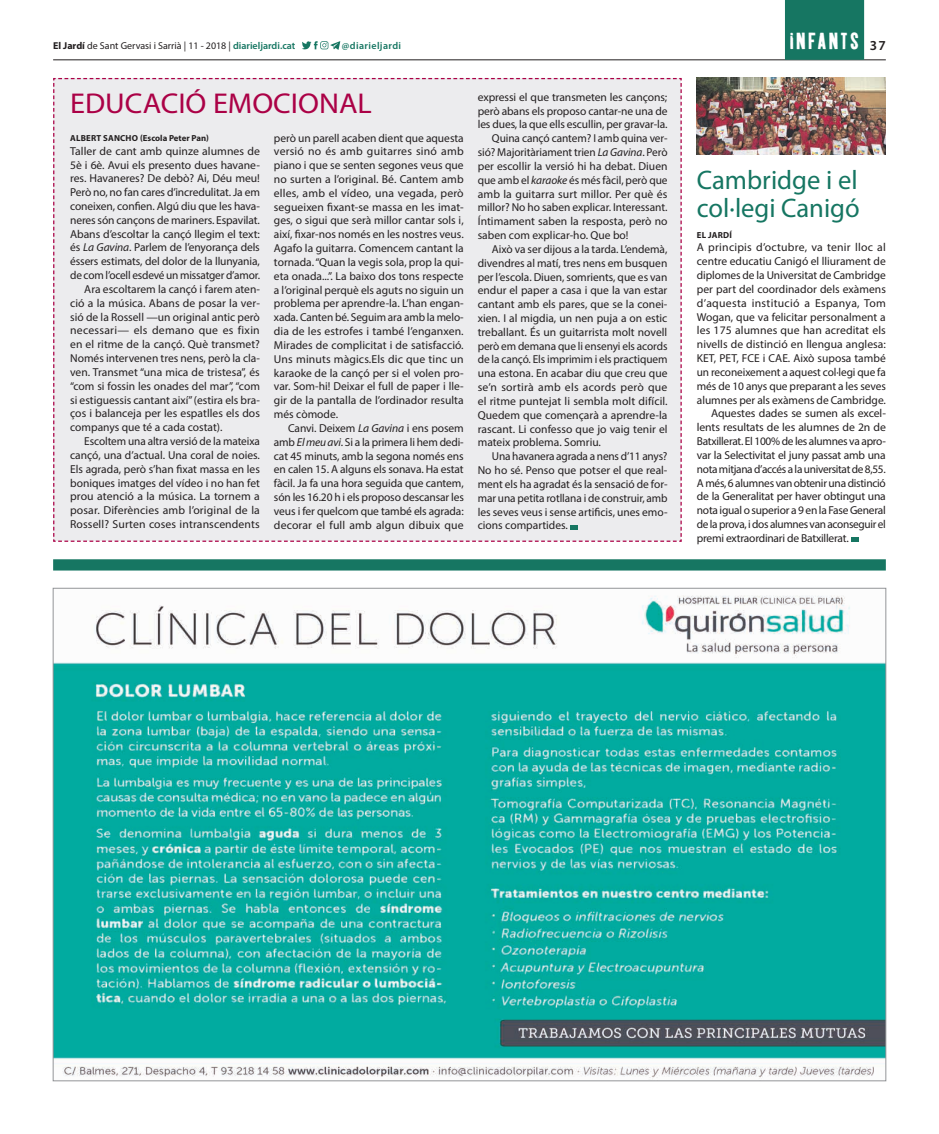
<style>
.page{position:relative;width:939px;height:1134px;background:#fff}
.page>*{position:absolute;margin:0;border:0;box-sizing:border-box;transform-origin:0 0}
.t1{font:28.75px "Myriad Pro";color:#ab0146;scale:1.06 1}
.t2{font:26.88px/28.1px "Myriad Pro";color:#167662}
.t3{font:22.5px "Kipp No 1";letter-spacing:.1em;color:#fff}
.t4{font:600 13.75px "Myriad Pro";color:#231f20}
.t5{font:11.5px/13.9px "Myriad Pro";letter-spacing:-.005em;color:#231f20;text-align:justify}
.t6{font:11.5px "Myriad Pro";letter-spacing:.02em;color:#231f20}
.t7{font:11.5px "Myriad Pro";letter-spacing:-.03em;color:#231f20}
.t8{font:11.5px "Myriad Pro";letter-spacing:-.025em;color:#231f20}
.t9{font:11.5px "Myriad Pro";letter-spacing:.025em;color:#231f20}
.t10{font:10px "Myriad Pro";color:#231f20}
.t11{font:600 10px "Myriad Pro";letter-spacing:.04em;color:#167662}
.t12{font:700 8.75px "Myriad Pro";letter-spacing:.02em;color:#231f20}
.s1{font-weight:700}
.s2{font-weight:600;color:#167662}
.s3{font-style:italic}
</style>
<div class="page">
<hr style="left:53px;top:60px;width:833px;height:1px;background:#231f20">
<svg style="left:302px;top:41px;width:38px;height:9px"></svg>
<div style="left:785px;top:0;width:79px;height:60px;background:#167662"></div>
<div style="left:53px;top:559px;width:833px;height:11px;background:#167662"></div>
<img style="left:55px;top:595px;width:829px;height:484px">
<div style="left:53px;top:78px;width:629px;height:464px;background:#ececee"></div>
<div style="left:851px;top:537px;width:8px;height:5px;background:#167662"></div>
<img style="left:697px;top:78px;width:189px;height:77px">
<p class="t10" style="left:53px;top:40px;width:244px"><span class="s1">El Jardí</span> de Sant Gervasi i Sarrià | 11 - 2018 | <span class="s2">diarieljardi.cat</span></p>
<p class="t11" style="left:342px;top:40px;width:61px">@diarieljardi</p>
<h3 class="t3" style="left:790px;top:27px;width:71px">INFANTS</h3>
<p class="t4" style="left:870px;top:36px;width:18px">37</p>
<h1 class="t1" style="left:70px;top:85px;width:286px">EDUCACIÓ EMOCIONAL</h1>
<p class="t12" style="left:70px;top:132px;width:140px">ALBERT SANCHO (Escola Peter Pan)</p>
<p class="t5" style="left:70px;top:144px;width:191px">Taller de cant amb quinze alumnes de</p>
<p class="t5" style="left:70px;top:158px;width:191px">5è i 6è. Avui els presento dues havane-</p>
<p class="t5" style="left:70px;top:171px;width:191px">res. Havaneres? De debò? Ai, Déu meu!</p>
<p class="t5" style="left:70px;top:185px;width:191px">Però no, no fan cares d’incredulitat. Ja em</p>
<p class="t5" style="left:70px;top:199px;width:191px">coneixen, confien. Algú diu que les hava-</p>
<p class="t5" style="left:70px;top:213px;width:191px">neres són cançons de mariners. Espavilat.</p>
<p class="t5" style="left:70px;top:227px;width:191px">Abans d’escoltar la cançó llegim el text:</p>
<p class="t5" style="left:70px;top:240px;width:191px">és <span class="s3">La Gavina</span>. Parlem de l’enyorança dels</p>
<p class="t5" style="left:70px;top:254px;width:191px">éssers estimats, del dolor de la llunyania,</p>
<p class="t5" style="left:70px;top:268px;width:191px">de com l’ocell esdevé un missatger d’amor.</p>
<p class="t5" style="left:84px;top:282px;width:177px">Ara escoltarem la cançó i farem aten-</p>
<p class="t5" style="left:70px;top:296px;width:191px">ció a la música. Abans de posar la ver-</p>
<p class="t5" style="left:70px;top:310px;width:191px">sió de la Rossell —un original antic però</p>
<p class="t6" style="left:70px;top:323px;width:191px">necessari— els demano que es fixin</p>
<p class="t5" style="left:70px;top:337px;width:191px">en el ritme de la cançó. Què transmet?</p>
<p class="t5" style="left:70px;top:351px;width:191px">Només intervenen tres nens, però la cla-</p>
<p class="t5" style="left:70px;top:365px;width:191px">ven. Transmet “una mica de tristesa”, és</p>
<p class="t5" style="left:70px;top:379px;width:191px">“com si fossin les onades del mar”, “com</p>
<p class="t5" style="left:70px;top:393px;width:191px">si estiguessis cantant així” (estira els bra-</p>
<p class="t5" style="left:70px;top:406px;width:191px">ços i balanceja per les espatlles els dos</p>
<p class="t5" style="left:70px;top:420px;width:154px">companys que té a cada costat).</p>
<p class="t5" style="left:84px;top:434px;width:177px">Escoltem una altra versió de la mateixa</p>
<p class="t5" style="left:70px;top:448px;width:191px">cançó, una d’actual. Una coral de noies.</p>
<p class="t5" style="left:70px;top:462px;width:191px">Els agrada, però s’han fixat massa en les</p>
<p class="t5" style="left:70px;top:475px;width:191px">boniques imatges del vídeo i no han fet</p>
<p class="t5" style="left:70px;top:489px;width:191px">prou atenció a la música. La tornem a</p>
<p class="t5" style="left:70px;top:503px;width:191px">posar. Diferències amb l’original de la</p>
<p class="t5" style="left:70px;top:517px;width:191px">Rossell? Surten coses intranscendents</p>
<p class="t5" style="left:274px;top:131px;width:191px">però un parell acaben dient que aquesta versió no és amb guitarres sinó amb piano i que se senten segones veus que no surten a l’original. Bé. Cantem amb elles, amb el vídeo, una vegada, però segueixen fixant-se massa en les imat&shy;ges, o sigui que serà millor cantar sols i, així, fixar-nos només en les nostres veus.<br>Agafo la guitarra. Comencem cantant la tornada. “Quan la vegis sola, prop la qui&shy;eta onada...”. La baixo dos tons respecte a l’original perquè els aguts no siguin un problema per aprendre-la. L’han engan&shy;xada. Canten bé. Seguim ara amb la melo&shy;dia de les estrofes i també l’enganxen.<br>Mirades de complicitat i de satisfacció.<br>Uns minuts màgics.Els dic que tinc un karaoke de la cançó per si el volen pro&shy;var. Som-hi! Deixar el full de paper i lle&shy;gir de la pantalla de l’ordinador resulta més còmode.</p>
<p class="t5" style="left:274px;top:421px;width:191px;text-indent:14px">Canvi. Deixem <span class="s3">La Gavina</span> i ens posem amb <span class="s3">El meu avi</span>. Si a la primera li hem dedi&shy;cat 45 minuts, amb la segona només ens en calen 15. A alguns els sonava. Ha estat fàcil. Ja fa una hora seguida que cantem, són les 16.20 h i els proposo descansar les veus i fer quelcom que també els agrada: decorar el full amb algun dibuix que</p>
<p class="t5" style="left:478px;top:90px;width:191px">expressi el que transmeten les cançons;</p>
<p class="t5" style="left:478px;top:104px;width:191px">però abans els proposo cantar-ne una de</p>
<p class="t5" style="left:478px;top:117px;width:191px">les dues, la que ells escullin, per gravar-la.</p>
<p class="t5" style="left:492px;top:131px;width:177px">Quina cançó cantem? I amb quina ver-</p>
<p class="t5" style="left:478px;top:145px;width:191px">sió? Majoritàriament trien <span class="s3">La Gavina</span>. Però</p>
<p class="t5" style="left:478px;top:159px;width:191px">per escollir la versió hi ha debat. Diuen</p>
<p class="t5" style="left:478px;top:173px;width:191px">que amb el <span class="s3">karaoke</span> és més fàcil, però que</p>
<p class="t5" style="left:478px;top:187px;width:191px">amb la guitarra surt millor. Per què és</p>
<p class="t5" style="left:478px;top:200px;width:191px">millor? No ho saben explicar. Interessant.</p>
<p class="t5" style="left:478px;top:214px;width:191px">Íntimament saben la resposta, però no</p>
<p class="t5" style="left:478px;top:228px;width:152px">saben com explicar-ho. Que bo!</p>
<p class="t5" style="left:492px;top:242px;width:177px">Això va ser dijous a la tarda. L’endemà,</p>
<p class="t5" style="left:478px;top:256px;width:191px">divendres al matí, tres nens em busquen</p>
<p class="t5" style="left:478px;top:270px;width:191px">per l’escola. Diuen, somrients, que es van</p>
<p class="t5" style="left:478px;top:283px;width:191px">endur el paper a casa i que la van estar</p>
<p class="t5" style="left:478px;top:297px;width:191px">cantant amb els pares, que se la conei-</p>
<p class="t5" style="left:478px;top:311px;width:191px">xien. I al migdia, un nen puja a on estic</p>
<p class="t5" style="left:478px;top:325px;width:191px">treballant. És un guitarrista molt novell</p>
<p class="t5" style="left:478px;top:339px;width:191px">però em demana que li ensenyi els acords</p>
<p class="t5" style="left:478px;top:352px;width:191px">de la cançó. Els imprimim i els practiquem</p>
<p class="t5" style="left:478px;top:366px;width:191px">una estona. En acabar diu que creu que</p>
<p class="t6" style="left:478px;top:380px;width:191px">se’n sortirà amb els acords però que</p>
<p class="t5" style="left:478px;top:394px;width:191px">el ritme puntejat li sembla molt difícil.</p>
<p class="t5" style="left:478px;top:408px;width:191px">Quedem que començarà a aprendre-la</p>
<p class="t5" style="left:478px;top:422px;width:191px">rascant. Li confesso que jo vaig tenir el</p>
<p class="t5" style="left:478px;top:435px;width:125px">mateix problema. Somriu.</p>
<p class="t5" style="left:492px;top:449px;width:177px">Una havanera agrada a nens d’11 anys?</p>
<p class="t5" style="left:478px;top:463px;width:191px">No ho sé. Penso que potser el que real-</p>
<p class="t5" style="left:478px;top:477px;width:191px">ment els ha agradat és la sensació de for-</p>
<p class="t5" style="left:478px;top:491px;width:191px">mar una petita rotllana i de construir, amb</p>
<p class="t5" style="left:478px;top:505px;width:191px">les seves veus i sense artificis, unes emo-</p>
<p class="t5" style="left:478px;top:518px;width:92px">cions compartides.</p>
<h2 class="t2" style="left:697px;top:165px;width:164px">Cambridge i el col·legi Canigó</h2>
<p class="t12" style="left:697px;top:229px;width:37px">EL JARDÍ</p>
<p class="t6" style="left:697px;top:240px;width:190px">A principis d’octubre, va tenir lloc al</p>
<p class="t5" style="left:697px;top:254px;width:190px">centre educatiu Canigó el lliurament de</p>
<p class="t5" style="left:697px;top:268px;width:190px">diplomes de la Universitat de Cambridge</p>
<p class="t5" style="left:697px;top:282px;width:191px">per part del coordinador dels exàmens</p>
<p class="t9" style="left:697px;top:296px;width:191px">d’aquesta institució a Espanya, Tom</p>
<p class="t5" style="left:697px;top:310px;width:191px">Wogan, que va felicitar personalment a</p>
<p class="t5" style="left:697px;top:323px;width:190px">les 175 alumnes que han acreditat els</p>
<p class="t5" style="left:697px;top:337px;width:191px">nivells de distinció en llengua anglesa:</p>
<p class="t5" style="left:697px;top:351px;width:190px">KET, PET, FCE i CAE. Això suposa també</p>
<p class="t5" style="left:697px;top:365px;width:190px">un reconeixement a aquest col·legi que fa</p>
<p class="t5" style="left:697px;top:379px;width:191px">més de 10 anys que preparant a les seves</p>
<p class="t5" style="left:697px;top:393px;width:191px">alumnes per als exàmens de Cambridge.</p>
<p class="t5" style="left:711px;top:406px;width:175px">Aquestes dades se sumen als excel·</p>
<p class="t5" style="left:697px;top:420px;width:191px">lents resultats de les alumnes de 2n de</p>
<p class="t8" style="left:697px;top:434px;width:190px">Batxillerat. El 100% de les alumnes va apro-</p>
<p class="t5" style="left:697px;top:448px;width:190px">var la Selectivitat el juny passat amb una</p>
<p class="t7" style="left:697px;top:462px;width:190px">nota mitjana d’accés a la universitat de 8,55.</p>
<p class="t8" style="left:697px;top:476px;width:190px">A més, 6 alumnes van obtenir una distinció</p>
<p class="t5" style="left:697px;top:489px;width:191px">de la Generalitat per haver obtingut una</p>
<p class="t5" style="left:697px;top:503px;width:190px">nota igual o superior a 9 en la Fase General</p>
<p class="t7" style="left:697px;top:517px;width:190px">de la prova, i dos alumnes van aconseguir el</p>
<p class="t5" style="left:697px;top:531px;width:153px">premi extraordinari de Batxillerat.</p>
</div>
